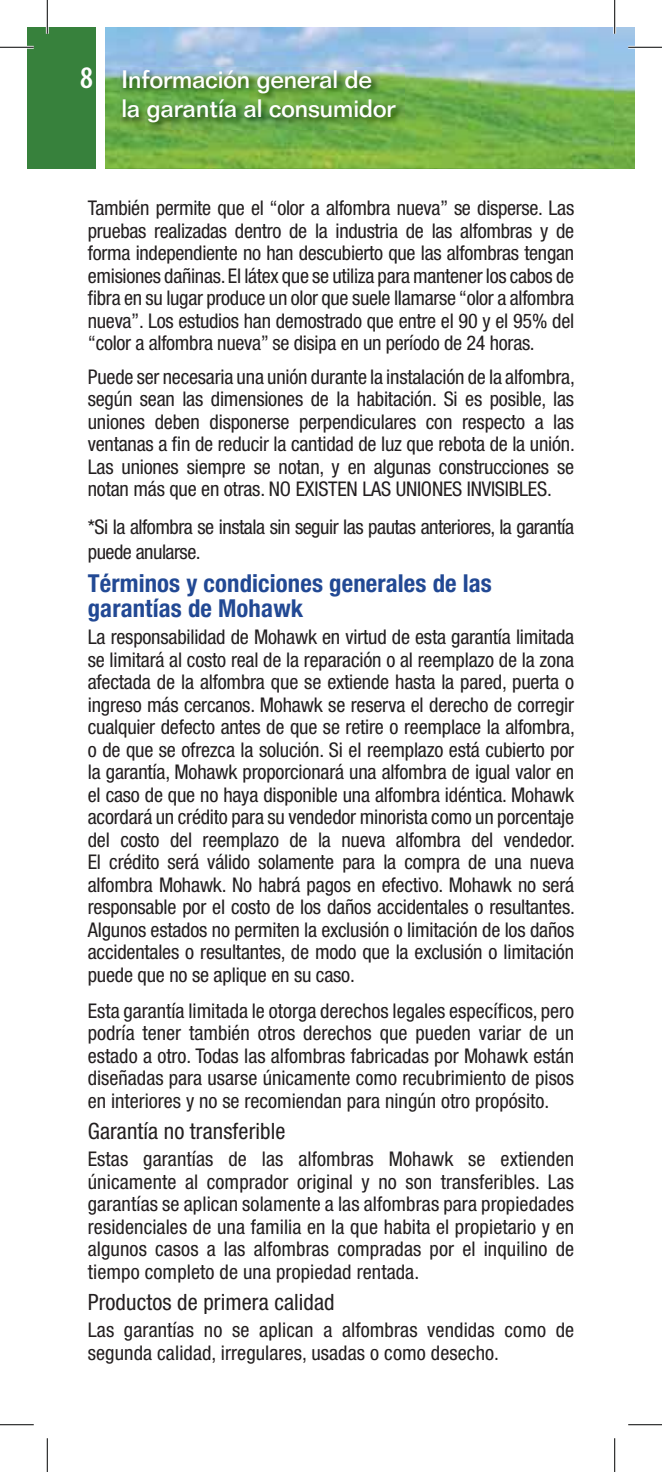
<style>
.page{position:relative;width:662px;height:1472px;background:#fff}
.page>*{position:absolute;margin:0;border:0;box-sizing:border-box;transform-origin:0 0}
.t1{font:700 condensed 24.75px/24.8px "Helvetica Neue LT";letter-spacing:.005em;color:#224994}
.t2{font:500 24.75px/29.7px "Folio BT";letter-spacing:-.025em;color:#fff}
.t3{font:condensed 22.5px "Helvetica Neue LT";letter-spacing:.005em;color:#231f20}
.t4{font:condensed 20.25px/22.5px "Helvetica Neue LT";letter-spacing:-.01em;color:#231f20;text-align:justify}
.s1{font-family:"Myriad Pro";font-weight:600;font-stretch:condensed;font-size:31.5px}
</style>
<div class="page">
<img style="left:105px;top:27px;width:509px;height:142px">
<div style="left:27px;top:27px;width:68px;height:142px;background:#37813c"></div>
<svg style="left:614px;top:27px;width:20px;height:142px;background:#86b88e"></svg>
<img style="left:121px;top:67px;width:283px;height:63px">
<hr style="left:0;top:46px;width:34px;height:3px;background:#fff">
<hr style="left:628px;top:46px;width:34px;height:3px;background:#fff">
<hr style="left:46px;top:0;width:3px;height:34px;background:#fff">
<hr style="left:613px;top:0;width:3px;height:34px;background:#fff">
<hr style="left:0;top:47px;width:34px;height:1px;background:#010202">
<hr style="left:628px;top:47px;width:34px;height:1px;background:#010202">
<hr style="left:0;top:1424px;width:34px;height:1px;background:#010202">
<hr style="left:628px;top:1424px;width:34px;height:1px;background:#010202">
<hr style="left:47px;top:0;width:1px;height:34px;background:#010202">
<hr style="left:47px;top:1438px;width:1px;height:33px;background:#010202">
<hr style="left:614px;top:0;width:1px;height:34px;background:#010202">
<hr style="left:614px;top:1438px;width:1px;height:33px;background:#010202">
<p class="t2" style="left:121px;top:67px;width:276px;text-indent:-41px"><span class="s1">8</span> Información general de la garantía al consumidor</p>
<p class="t4" style="left:88px;top:199px;width:488px">También permite que el “olor a alfombra nueva” se disperse. Las pruebas realizadas dentro de la industria de las alfombras y de forma independiente no han descubierto que las alfombras tengan emisiones dañinas. El látex que se utiliza para mantener los cabos de fibra en su lugar produce un olor que suele llamarse “olor a alfombra nueva”. Los estudios han demostrado que entre el 90 y el 95% del “color a alfombra nueva” se disipa en un período de 24 horas.</p>
<p class="t4" style="left:88px;top:368px;width:488px">Puede ser necesaria una unión durante la instalación de la alfombra, según sean las dimensiones de la habitación. Si es posible, las uniones deben disponerse perpendiculares con respecto a las ventanas a fin de reducir la cantidad de luz que rebota de la unión.<br>Las uniones siempre se notan, y en algunas construcciones se notan más que en otras. NO EXISTEN LAS UNIONES INVISIBLES.</p>
<p class="t4" style="left:88px;top:517px;width:488px;line-height:24.3px">*Si la alfombra se instala sin seguir las pautas anteriores, la garantía puede anularse.</p>
<p class="t1" style="left:88px;top:574px;width:405px">Términos y condiciones generales de las garantías de Mohawk</p>
<p class="t4" style="left:88px;top:628px;width:488px">La responsabilidad de Mohawk en virtud de esta garantía limitada se limitará al costo real de la reparación o al reemplazo de la zona afectada de la alfombra que se extiende hasta la pared, puerta o ingreso más cercanos. Mohawk se reserva el derecho de corregir cualquier defecto antes de que se retire o reemplace la alfombra, o de que se ofrezca la solución. Si el reemplazo está cubierto por la garantía, Mohawk proporcionará una alfombra de igual valor en el caso de que no haya disponible una alfombra idéntica. Mohawk acordará un crédito para su vendedor minorista como un porcentaje del costo del reemplazo de la nueva alfombra del vendedor.<br>El crédito será válido solamente para la compra de una nueva alfombra Mohawk. No habrá pagos en efectivo. Mohawk no será responsable por el costo de los daños accidentales o resultantes.<br>Algunos estados no permiten la exclusión o limitación de los daños accidentales o resultantes, de modo que la exclusión o limitación puede que no se aplique en su caso.</p>
<p class="t4" style="left:88px;top:1001px;width:488px">Esta garantía limitada le otorga derechos legales específicos, pero podría tener también otros derechos que pueden variar de un estado a otro. Todas las alfombras fabricadas por Mohawk están diseñadas para usarse únicamente como recubrimiento de pisos en interiores y no se recomiendan para ningún otro propósito.</p>
<p class="t3" style="left:88px;top:1123px;width:199px">Garantía no transferible</p>
<p class="t4" style="left:88px;top:1150px;width:488px">Estas garantías de las alfombras Mohawk se extienden únicamente al comprador original y no son transferibles. Las garantías se aplican solamente a las alfombras para propiedades residenciales de una familia en la que habita el propietario y en algunos casos a las alfombras compradas por el inquilino de tiempo completo de una propiedad rentada.</p>
<p class="t3" style="left:88px;top:1294px;width:248px">Productos de primera calidad</p>
<p class="t4" style="left:88px;top:1321px;width:488px">Las garantías no se aplican a alfombras vendidas como de segunda calidad, irregulares, usadas o como desecho.</p>
</div>
